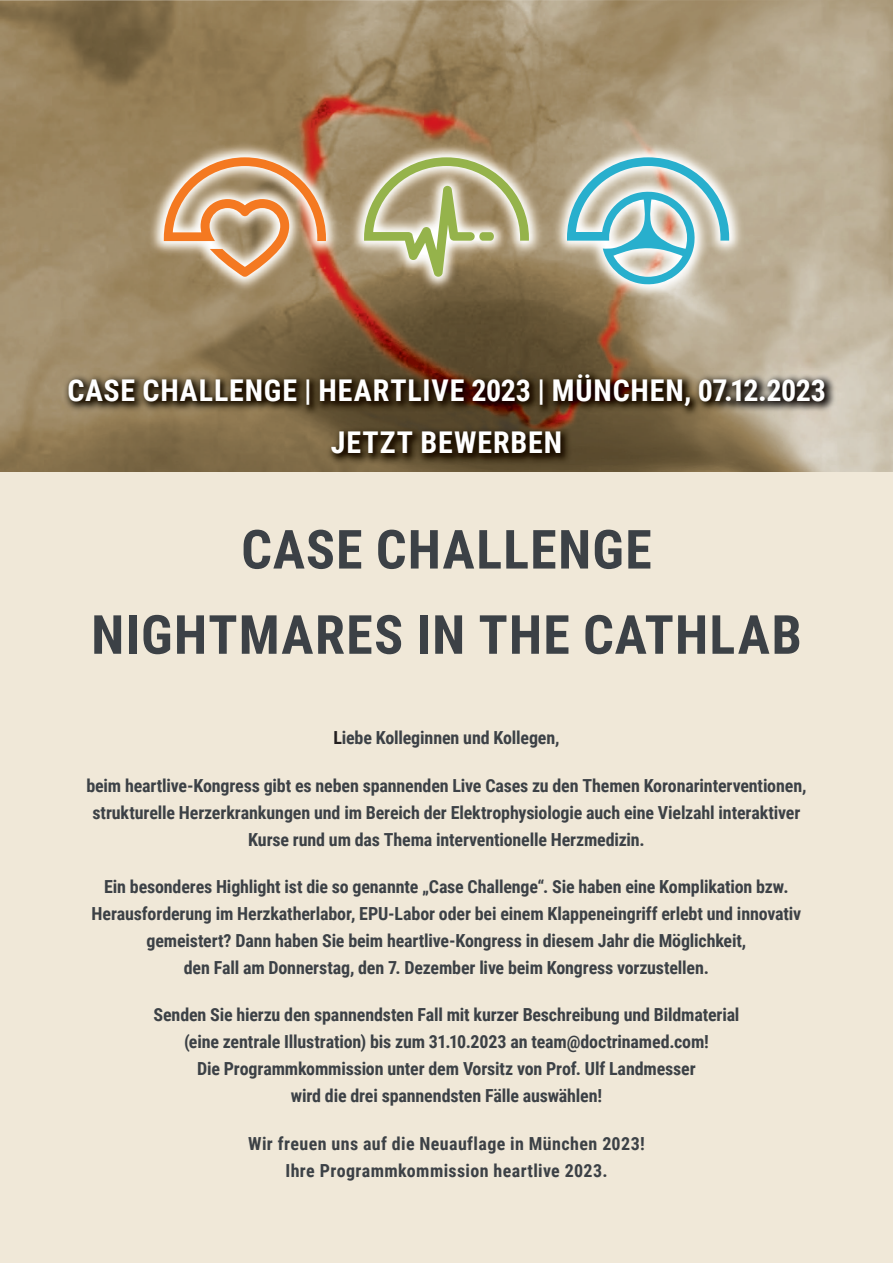
<style>
.page{position:relative;width:893px;height:1263px;background:#fff}
.page>*{position:absolute;margin:0;border:0;box-sizing:border-box;transform-origin:0 0}
.t1{font:700 54px/85.2px "Roboto Condensed";letter-spacing:.02em;color:#3c4146;text-align:center}
.t2{font:700 30px/52.3px "Roboto Condensed";letter-spacing:.03em;color:#fff;text-align:center}
.t3{font:700 18px/27px "Roboto Condensed";letter-spacing:-.01em;color:#3c4146;text-align:center}
.t4{font:700 18px/27px "Roboto Condensed";letter-spacing:.02em;color:#3c4146;text-align:center}
.s1{color:#231f20}
</style>
<div class="page">
<img style="left:0;top:0;width:893px;height:472px">
<div style="left:0;top:472px;width:893px;height:791px;background:#f0e8d8"></div>
<img style="left:148px;top:142px;width:597px;height:158px">
<svg style="left:567px;top:157px;width:162px;height:128px;background:#aac4bf"></svg>
<svg style="left:364px;top:157px;width:165px;height:120px;background:#b3af83"></svg>
<svg style="left:164px;top:157px;width:162px;height:120px;background:#cda079"></svg>
<img style="left:63px;top:369px;width:773px;height:96px">
<h2 class="t2" style="left:67px;top:363px;width:760px">CASE CHALLENGE | HEARTLIVE 2023 | MÜNCHEN, 07.12.2023<br>JETZT BEWERBEN</h2>
<h1 class="t1" style="left:91px;top:505px;width:712px">CASE CHALLENGE<br>NIGHTMARES IN THE CATHLAB</h1>
<p class="t3" style="left:333px;top:723px;width:228px"><span class="s1">L</span>iebe Kolleginnen und Kollegen,</p>
<p class="t3" style="left:86px;top:771px;width:722px">beim heartlive-Kongress gibt es neben spannenden Live Cases zu den Themen Koronarinterventionen, strukturelle Herzerkrankungen und im Bereich der Elektrophysiologie auch eine Vielzahl interaktiver<br>Kurse rund um das Thema interventionelle Herzmedizin.</p>
<p class="t3" style="left:92px;top:872px;width:711px">Ein besonderes Highlight ist die so genannte „Case Challenge“. Sie haben eine Komplikation bzw.<br>Herausforderung im Herzkatherlabor, EPU-Labor oder bei einem Klappeneingriff erlebt und innovativ gemeistert? Dann haben Sie beim heartlive-Kongress in diesem Jahr die Möglichkeit,<br>den Fall am Donnerstag, den 7. Dezember live beim Kongress vorzustellen.</p>
<p class="t3" style="left:153px;top:1001px;width:588px">Senden Sie hierzu den spannendsten Fall mit kurzer Beschreibung und Bildmaterial (eine zentrale Illustration) bis zum 31.10.2023 an team@doctrinamed.com!<br>Die Programmkommission unter dem Vorsitz von Prof. Ulf Landmesser<br>wird die drei spannendsten Fälle auswählen!</p>
<p class="t4" style="left:248px;top:1129px;width:398px">Wir freuen uns auf die Neuauflage in München 2023!<br>Ihre Programmkommission heartlive 2023.</p>
</div>
